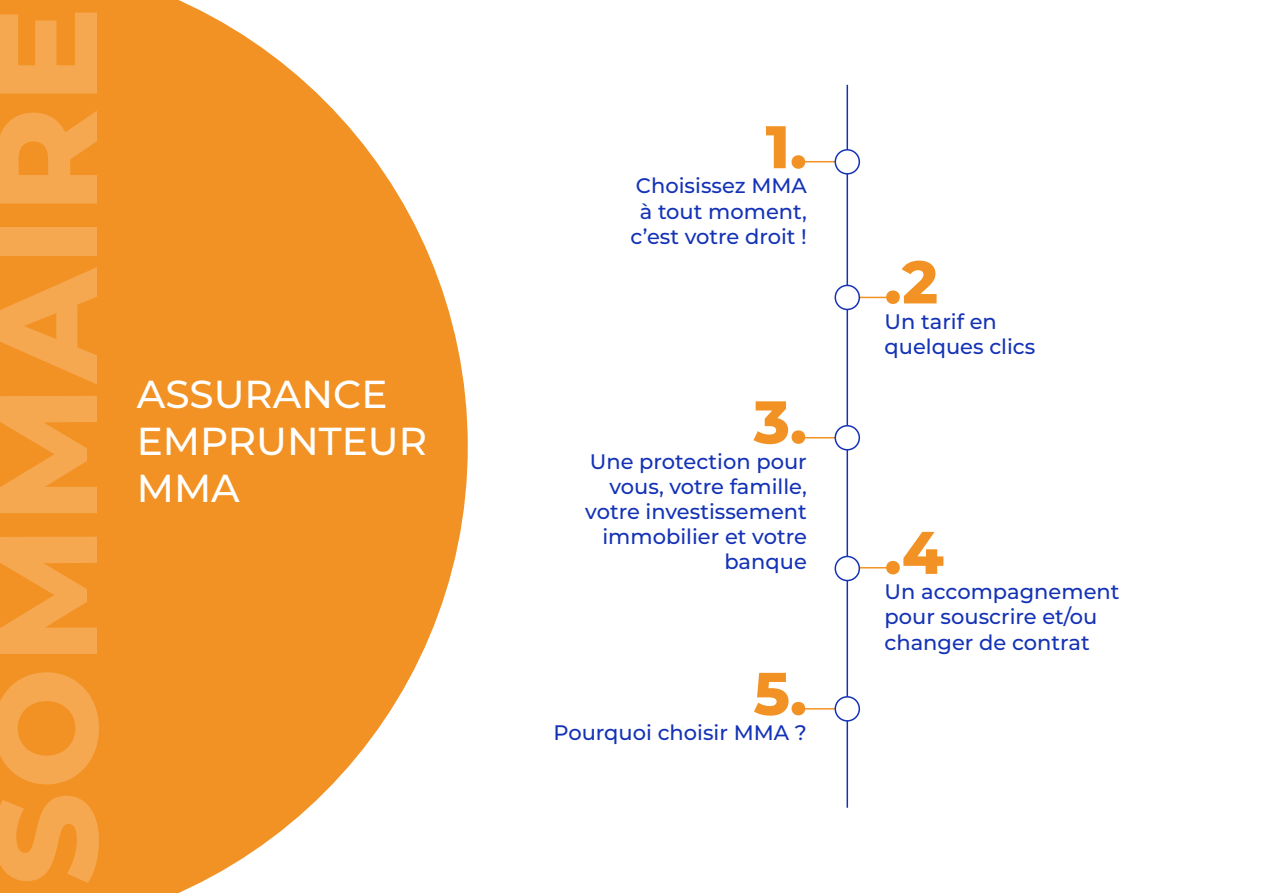
<style>
.page{position:relative;width:1263px;height:893px;background:#fff}
.page>*{position:absolute;margin:0;border:0;box-sizing:border-box;transform-origin:0 0}
.t1{font:800 144.15px "Montserrat";letter-spacing:.025em;color:#f5a850}
.t2{font:800 60px "Montserrat";color:#f29224}
.t3{font:500 39px/46.8px "Montserrat";color:#fff}
.t4{font:500 21px/25.2px "Montserrat";color:#1432b6}
</style>
<div class="page">
<hr style="left:799px;top:161px;width:49px;height:1px;background:#f29224">
<hr style="left:799px;top:437px;width:49px;height:1px;background:#f29224">
<hr style="left:799px;top:708px;width:49px;height:2px;background:#f29224">
<hr style="left:843px;top:297px;width:49px;height:1px;background:#f29224">
<hr style="left:843px;top:567px;width:49px;height:1px;background:#f29224">
<svg style="left:0;top:0;width:468px;height:893px;background:#f3a040"></svg>
<hr style="left:846px;top:85px;width:2px;height:723px;background:#1432b6">
<div style="left:835px;top:150px;width:24px;height:24px;background:#fff;border-radius:50%"></div>
<div style="left:834px;top:149px;width:26px;height:26px;border:2px solid #1432b6;border-radius:50%"></div>
<div style="left:835px;top:285px;width:24px;height:24px;background:#fff;border-radius:50%"></div>
<div style="left:834px;top:285px;width:26px;height:25px;border:2px solid #1432b6;border-radius:50%"></div>
<div style="left:835px;top:556px;width:24px;height:24px;background:#fff;border-radius:50%"></div>
<div style="left:834px;top:556px;width:26px;height:25px;border:2px solid #1432b6;border-radius:50%"></div>
<div style="left:835px;top:426px;width:24px;height:24px;background:#fff;border-radius:50%"></div>
<div style="left:834px;top:425px;width:26px;height:25px;border:2px solid #1432b6;border-radius:50%"></div>
<div style="left:835px;top:697px;width:24px;height:24px;background:#fff;border-radius:50%"></div>
<div style="left:834px;top:696px;width:26px;height:26px;border:2px solid #1432b6;border-radius:50%"></div>
<h1 class="t1" style="left:-60px;top:886px;width:881px;rotate:-90deg">SOMMAIRE</h1>
<h3 class="t3" style="left:137px;top:369px;width:292px">ASSURANCE<br>EMPRUNTEUR<br>MMA</h3>
<h2 class="t2" style="left:766px;top:103px;width:43px">1.</h2>
<p class="t4" style="left:630px;top:173px;width:178px;text-align:center">Choisissez MMA à tout moment, c’est votre droit !</p>
<h2 class="t2" style="left:754px;top:378px;width:55px">3.</h2>
<p class="t4" style="left:585px;top:448px;width:223px;text-align:right">Une protection pour vous, votre famille, votre investissement immobilier et votre banque</p>
<h2 class="t2" style="left:753px;top:649px;width:55px">5.</h2>
<p class="t4" style="left:553px;top:719px;width:255px">Pourquoi choisir MMA ?</p>
<h2 class="t2" style="left:884px;top:238px;width:55px">.2</h2>
<p class="t4" style="left:884px;top:308px;width:152px">Un tarif en quelques clics</p>
<h2 class="t2" style="left:884px;top:509px;width:61px">.4</h2>
<p class="t4" style="left:884px;top:578px;width:237px">Un accompagnement pour souscrire et/ou changer de contrat</p>
</div>
